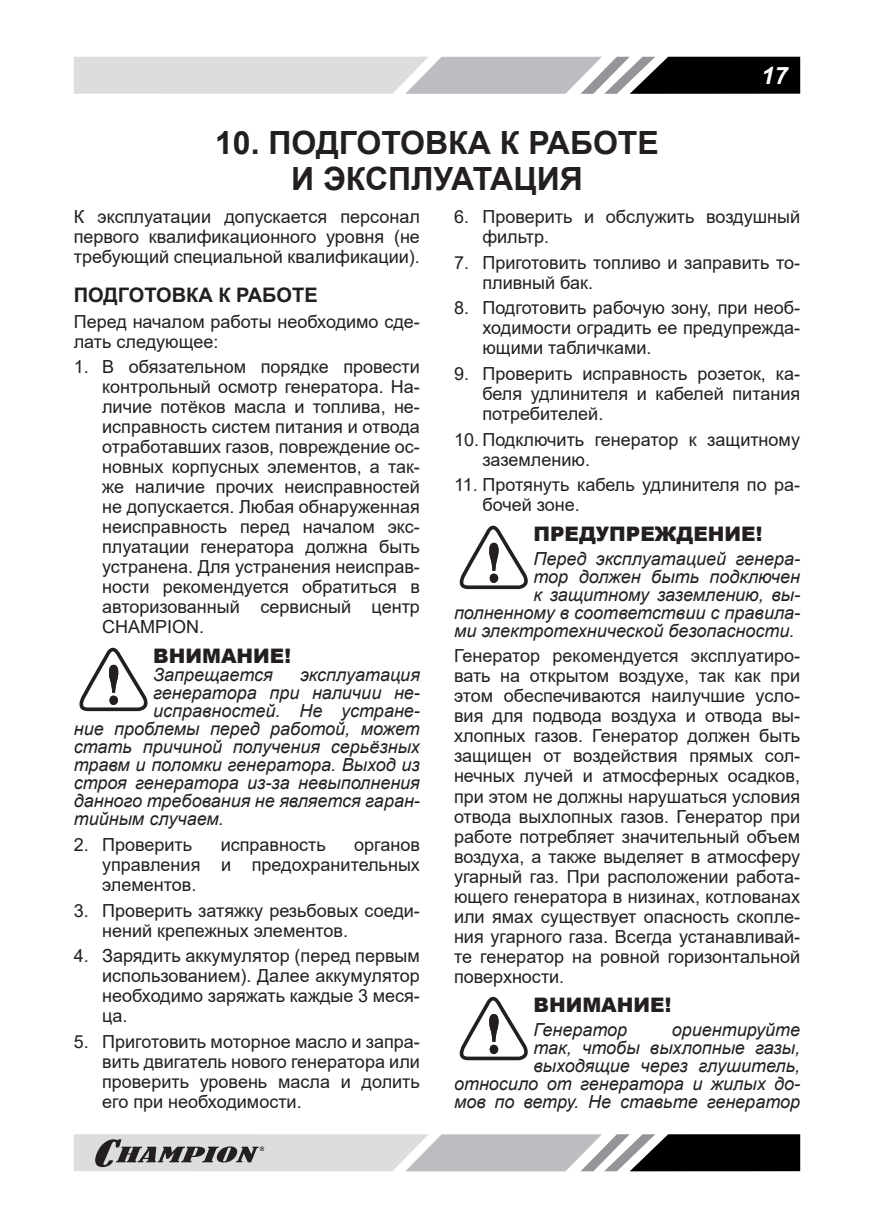
<style>
.page{position:relative;width:874px;height:1225px;background:#fff}
.page>*{position:absolute;margin:0;border:0;box-sizing:border-box;transform-origin:0 0}
.Заголовок_1{font:700 32px/36px "Arial";color:#231f20;text-align:center}
.t1{font:italic 700 24px "Arial";color:#fff}
.ВНИМАНИЕ{font:900 20px "Arial";color:#231f20}
.Заголовок2{font:700 20px "Arial";color:#231f20}
.Текст_список{font:18px/20px "Arial";color:#231f20;text-align:justify}
.Текст_основной{font:18px/20px "Arial";color:#231f20;text-align:justify}
.ВНИМАНИЕ_ТЕКСТ{font:italic 18px/18px "Arial";color:#231f20;text-align:right}
</style>
<div class="page">
<svg style="left:74px;top:57px;width:725px;height:37px;background:#a7a8aa"></svg>
<svg style="left:74px;top:1134px;width:725px;height:37px;background:#9c9d9e"></svg>
<svg style="left:79px;top:648px;width:69px;height:63px"></svg>
<svg style="left:459px;top:526px;width:69px;height:63px"></svg>
<svg style="left:459px;top:997px;width:69px;height:63px"></svg>
<h2 class="t1" style="left:760px;top:59px;width:28px">17</h2>
<p class="Заголовок_1" style="left:215px;top:125px;width:445px">10. ПОДГОТОВКА К РАБОТЕ<br>И ЭКСПЛУАТАЦИЯ</p>
<p class="Текст_основной" style="left:74px;top:206px;width:347px">К эксплуатации допускается персонал первого квалификационного уровня (не требующий специальной квалификации).</p>
<p class="Заголовок2" style="left:74px;top:281px;width:245px">ПОДГОТОВКА К РАБОТЕ</p>
<p class="Текст_основной" style="left:74px;top:311px;width:347px">Перед началом работы необходимо сде&shy;лать следующее:</p>
<p class="Текст_список" style="left:102px;top:357px;width:319px;text-indent:-28px">1. В обязательном порядке провести контрольный осмотр генератора. На&shy;личие потёков масла и топлива, не&shy;исправность систем питания и отвода отработавших газов, повреждение ос&shy;новных корпусных элементов, а так&shy;же наличие прочих неисправностей не допускается. Любая обнаруженная неисправность перед началом экс&shy;плуатации генератора должна быть устранена. Для устранения неисправ&shy;ности рекомендуется обратиться в авторизованный сервисный центр CHAMPION.</p>
<p class="ВНИМАНИЕ" style="left:153px;top:641px;width:139px">ВНИМАНИЕ!</p>
<p class="ВНИМАНИЕ_ТЕКСТ" style="left:153px;top:666px;width:121px">Запрещается</p>
<p class="ВНИМАНИЕ_ТЕКСТ" style="left:300px;top:666px;width:121px">эксплуатация</p>
<p class="ВНИМАНИЕ_ТЕКСТ" style="left:153px;top:684px;width:268px">генератора при наличии не-</p>
<p class="ВНИМАНИЕ_ТЕКСТ" style="left:153px;top:702px;width:268px">исправностей. Не устране-</p>
<p class="ВНИМАНИЕ_ТЕКСТ" style="left:74px;top:720px;width:347px">ние проблемы перед работой, может</p>
<p class="ВНИМАНИЕ_ТЕКСТ" style="left:74px;top:738px;width:347px">стать причиной получения серьёзных</p>
<p class="ВНИМАНИЕ_ТЕКСТ" style="left:74px;top:756px;width:347px">травм и поломки генератора. Выход из</p>
<p class="ВНИМАНИЕ_ТЕКСТ" style="left:74px;top:774px;width:347px">строя генератора из-за невыполнения</p>
<p class="ВНИМАНИЕ_ТЕКСТ" style="left:74px;top:792px;width:347px">данного требования не является гаран-</p>
<p class="ВНИМАНИЕ_ТЕКСТ" style="left:74px;top:810px;width:151px">тийным случаем.</p>
<p class="Текст_список" style="left:74px;top:834px;width:120px">2. Проверить</p>
<p class="Текст_список" style="left:220px;top:834px;width:106px">исправность</p>
<p class="Текст_список" style="left:482px;top:206px;width:319px;text-indent:-28px">6. Проверить и обслужить воздушный фильтр.</p>
<p class="Текст_список" style="left:482px;top:252px;width:319px;text-indent:-28px">7. Приготовить топливо и заправить то&shy;пливный бак.</p>
<p class="Текст_список" style="left:482px;top:298px;width:319px;text-indent:-28px">8. Подготовить рабочую зону, при необ&shy;ходимости оградить ее предупрежда&shy;ющими табличками.</p>
<p class="Текст_список" style="left:482px;top:363px;width:319px;text-indent:-28px">9. Проверить исправность розеток, ка&shy;беля удлинителя и кабелей питания потребителей.</p>
<p class="Текст_список" style="left:482px;top:429px;width:319px;text-indent:-28px">10. Подключить генератор к защитному заземлению.</p>
<p class="Текст_список" style="left:482px;top:475px;width:319px;text-indent:-28px">11. Протянуть кабель удлинителя по ра&shy;бочей зоне.</p>
<p class="ВНИМАНИЕ" style="left:533px;top:519px;width:230px">ПРЕДУПРЕЖДЕНИЕ!</p>
<p class="ВНИМАНИЕ_ТЕКСТ" style="left:533px;top:549px;width:268px">Перед эксплуатацией генера-</p>
<p class="ВНИМАНИЕ_ТЕКСТ" style="left:533px;top:567px;width:268px">тор должен быть подключен</p>
<p class="ВНИМАНИЕ_ТЕКСТ" style="left:533px;top:585px;width:268px">к защитному заземлению, вы-</p>
<p class="ВНИМАНИЕ_ТЕКСТ" style="left:454px;top:603px;width:347px">полненному в соответствии с правила-</p>
<p class="ВНИМАНИЕ_ТЕКСТ" style="left:454px;top:621px;width:342px">ми электротехнической безопасности.</p>
<p class="Текст_основной" style="left:454px;top:646px;width:347px">Генератор рекомендуется эксплуатиро&shy;вать на открытом воздухе, так как при этом обеспечиваются наилучшие усло&shy;вия для подвода воздуха и отвода вы&shy;хлопных газов. Генератор должен быть защищен от воздействия прямых сол&shy;нечных лучей и атмосферных осадков, при этом не должны нарушаться условия отвода выхлопных газов. Генератор при работе потребляет значительный объем воздуха, а также выделяет в атмосферу угарный газ. При расположении работа&shy;ющего генератора в низинах, котлованах или ямах существует опасность скопле&shy;ния угарного газа. Всегда устанавливай&shy;те генератор на ровной горизонтальной поверхности.</p>
<p class="ВНИМАНИЕ" style="left:533px;top:990px;width:139px">ВНИМАНИЕ!</p>
<p class="ВНИМАНИЕ_ТЕКСТ" style="left:533px;top:1021px;width:95px">Генератор</p>
<p class="Текст_список" style="left:102px;top:834px;width:319px;text-indent:252px">органов управления и предохранительных элементов.</p>
<p class="Текст_список" style="left:102px;top:900px;width:319px;text-indent:-28px">3. Проверить затяжку резьбовых соеди&shy;нений крепежных элементов.</p>
<p class="Текст_список" style="left:102px;top:945px;width:319px;text-indent:-28px">4. Зарядить аккумулятор (перед первым использованием). Далее аккумулятор необходимо заряжать каждые 3 меся&shy;ца.</p>
<p class="Текст_список" style="left:102px;top:1031px;width:319px;text-indent:-28px">5. Приготовить моторное масло и запра&shy;вить двигатель нового генератора или проверить уровень масла и долить его при необходимости.</p>
<p class="ВНИМАНИЕ_ТЕКСТ" style="left:454px;top:1021px;width:347px">ориентируйте<br>так, чтобы выхлопные газы, выходящие через глушитель, относило от генератора и жилых до&shy;мов по ветру. Не ставьте генератор</p>
</div>
